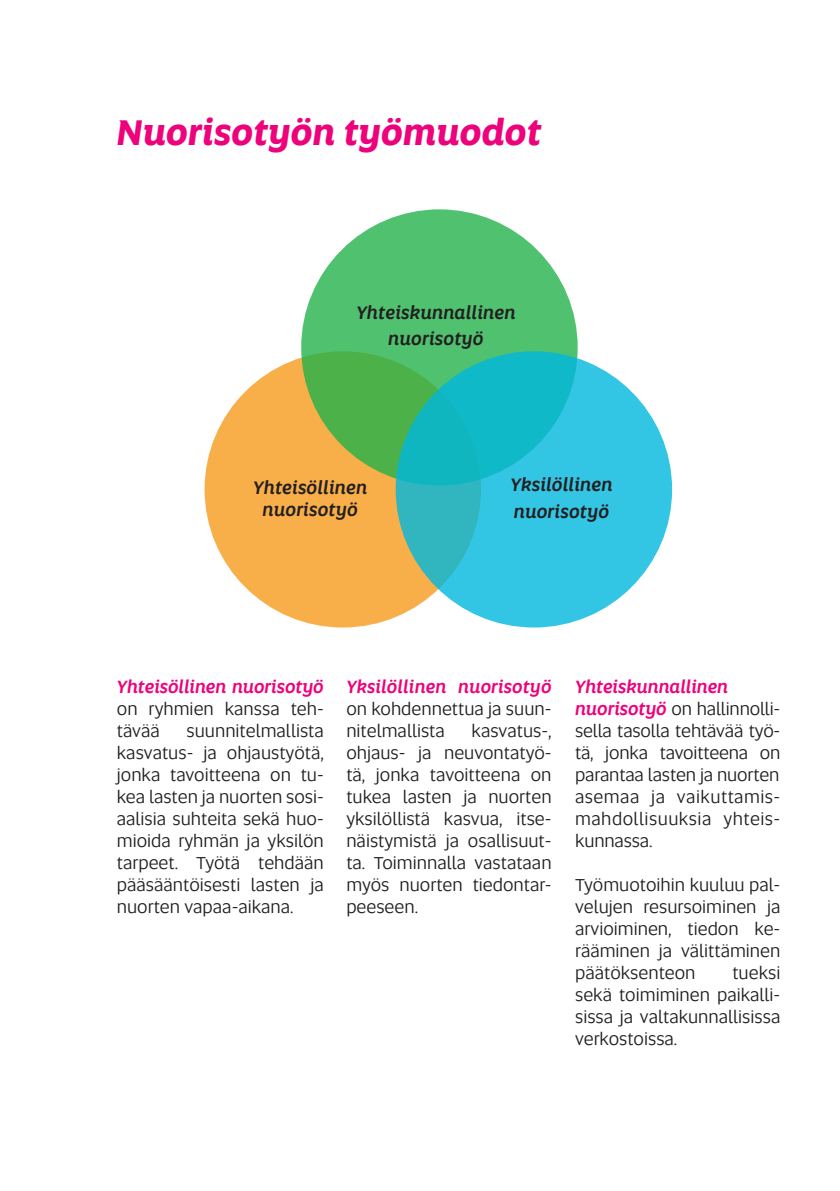
<style>
.page{position:relative;width:840px;height:1191px;background:#fff}
.page>*{position:absolute;margin:0;border:0;box-sizing:border-box;transform-origin:0 0}
.t1{font:italic 700 36px "Altis";color:#ed027c}
.t2{font:italic 500 18.4px "Altis";color:#231f20}
.selite{font:18px/22px "Altis";color:#231f20;text-align:justify}
.selite-2{font:italic 500 18px "Altis";letter-spacing:-.01em;color:#ed027c}
.s1{font-weight:500;font-style:italic;color:#ed027c}
</style>
<div class="page">
<div style="left:204px;top:351px;width:276px;height:276px;background:#f9af49;border-radius:50%"></div>
<svg style="left:301px;top:209px;width:276px;height:276px;background:#4fbd66"></svg>
<svg style="left:395px;top:351px;width:276px;height:276px;background:#29c0d6"></svg>
<p class="t1" style="left:117px;top:105px;width:426px">Nuorisotyön työmuodot</p>
<p class="t2" style="left:356px;top:299px;width:161px">Yhteiskunnallinen</p>
<p class="t2" style="left:388px;top:325px;width:97px">nuorisotyö</p>
<p class="t2" style="left:253px;top:474px;width:115px">Yhteisöllinen</p>
<p class="t2" style="left:262px;top:496px;width:97px">nuorisotyö</p>
<p class="t2" style="left:510px;top:471px;width:104px">Yksilöllinen</p>
<p class="t2" style="left:513px;top:497px;width:97px">nuorisotyö</p>
<p class="selite" style="left:117px;top:675px;width:208px"><span class="s1">Yhteisöllinen nuorisotyö </span>on ryhmien kanssa teh&shy;tävää</p>
<p class="selite" style="left:117px;top:719px;width:208px;text-indent:70px">suunnitelmallista kasvatus- ja ohjaustyötä, jonka tavoitteena on tu&shy;kea lasten ja nuorten sosi&shy;aalisia suhteita sekä huo&shy;mioida ryhmän ja yksilön tarpeet. Työtä tehdään pääsääntöisesti lasten ja nuorten vapaa-aikana.</p>
<p class="selite" style="left:346px;top:675px;width:207px"><span class="s1">Yksilöllinen nuorisotyö </span>on kohdennettua ja suun&shy;nitelmallista</p>
<p class="selite" style="left:346px;top:719px;width:207px;text-indent:125px">kasvatus-, ohjaus- ja neuvontatyö&shy;tä, jonka tavoitteena on tukea lasten ja nuorten yksilöllistä kasvua, itse&shy;näistymistä ja osallisuut&shy;ta. Toiminnalla vastataan myös nuorten tiedontar&shy;peeseen.</p>
<p class="selite-2" style="left:574px;top:673px;width:154px">Yhteiskunnallinen</p>
<p class="selite" style="left:574px;top:697px;width:207px"><span class="s1">nuorisotyö</span> on hallinnolli&shy;sella tasolla tehtävää työ&shy;tä, jonka tavoitteena on parantaa lasten ja nuorten</p>
<p class="selite" style="left:574px;top:785px;width:207px">asemaa ja vaikuttamis&shy;mahdollisuuksia yhteis&shy;kunnassa.</p>
<p class="selite" style="left:574px;top:873px;width:207px">Työmuotoihin kuuluu pal&shy;velujen resursoiminen ja arvioiminen, tiedon ke&shy;rääminen ja välittäminen päätöksenteon</p>
<p class="selite" style="left:574px;top:961px;width:207px;text-indent:157px">tueksi sekä toimiminen paikalli&shy;sissa ja valtakunnallisissa verkostoissa.</p>
</div>
